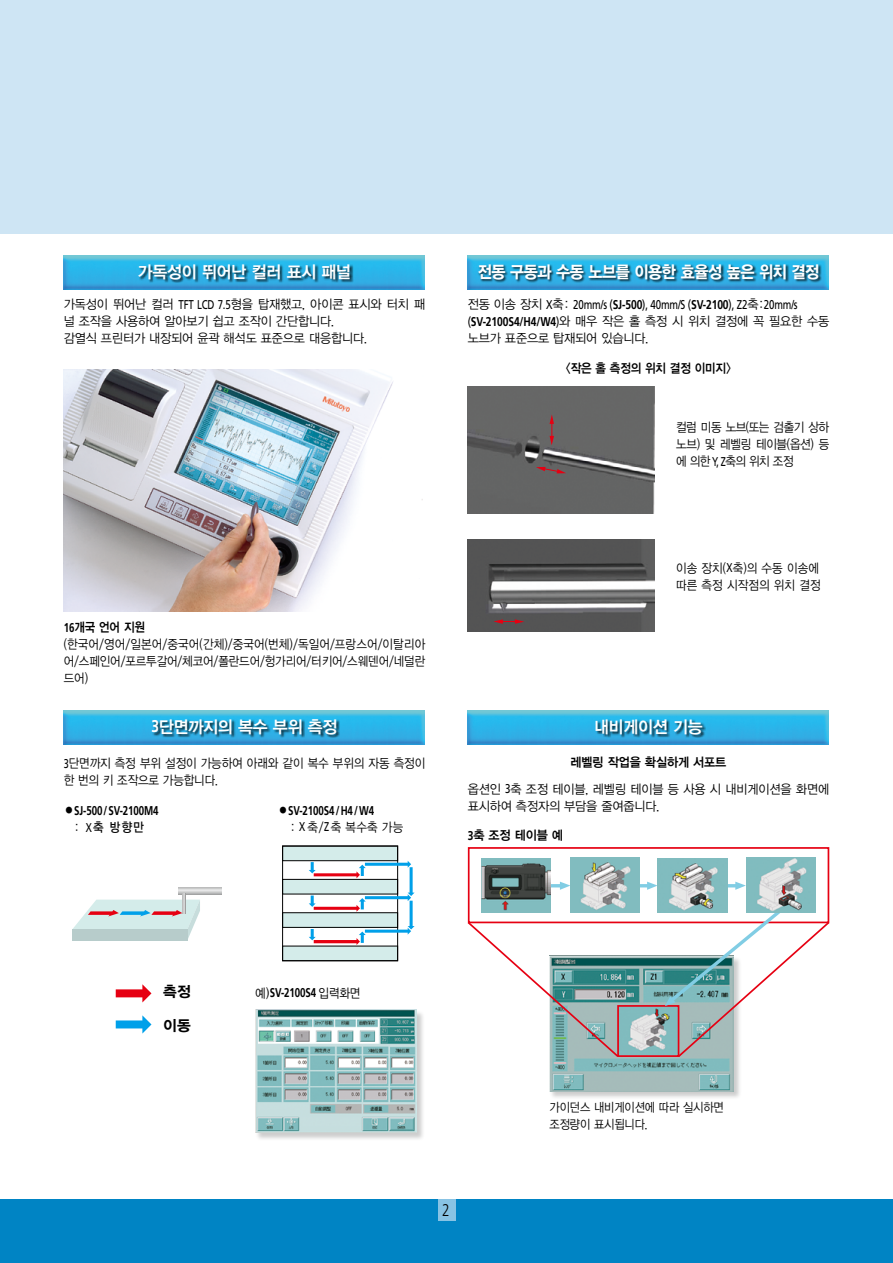
<style>
.page{position:relative;width:893px;height:1263px;background:#fff}
.page>*{position:absolute;margin:0;border:0;box-sizing:border-box;transform-origin:0 0}
.t1{font:16.95px "YDVYGO34";letter-spacing:-.01em;color:#fff;scale:.95 1}
.t2{font:16.95px "YDVYGO35";letter-spacing:-.025em;color:#fff;scale:.9 1}
.t3{font:700 16.95px/31px "Koz Go Std";color:#000}
.t4{font:300 16.95px "Mitutoyo Frutiger";color:#000}
.t5{font:14.85px "YDVYGO35";color:#000}
.t6{font:12.75px/17px "YDVYGO32";letter-spacing:-.01em;color:#000;scale:.95 1}
.t7{font:12.75px/17px "YDVYGO32";letter-spacing:-.01em;color:#000;text-align:justify;scale:.9 1}
.t8{font:12.75px "Mitutoyo Frutiger";letter-spacing:-.01em;color:#000;scale:.95 1}
.t9{font:700 12.75px "Mitutoyo Frutiger";letter-spacing:-.01em;color:#000;scale:.9 1}
.t10{font:12.75px/17px "YDVYGO32";letter-spacing:.01em;color:#000;scale:.9 1}
.t11{font:12.75px "YDVYGO34";letter-spacing:-.01em;color:#000;scale:.9 1}
.t12{font:12.75px "YDVYGO34";letter-spacing:-.01em;color:#000;scale:.95 1}
.t13{font:12.75px "YDVYGO33";color:#000;scale:.9 1}
.t14{font:12.45px/16.5px "YDVYGO32";letter-spacing:-.01em;color:#000;scale:.9 1}
.s1{font-family:"Mitutoyo Frutiger"}
.s2{font-family:"Mitutoyo Frutiger";font-weight:700}
.s3{font-family:"YDVYGO32";font-weight:400}
.s4{font-family:"YDVYGO32"}
.s5{font-weight:700}
</style>
<div class="page">
<div style="left:0;top:1199px;width:893px;height:64px;background:#0084c4"></div>
<div style="left:438px;top:1199px;width:17px;height:21px;background:#88c3e4"></div>
<div style="left:0;top:0;width:893px;height:234px;background:#cee5f4"></div>
<img style="left:468px;top:710px;width:360px;height:34px">
<img style="left:64px;top:710px;width:360px;height:34px">
<img style="left:468px;top:255px;width:360px;height:34px">
<img style="left:64px;top:255px;width:360px;height:34px">
<div style="left:138px;top:264px;width:216px;height:19px;background:#000;opacity:.75"></div>
<div style="left:152px;top:718px;width:187px;height:20px;background:#000;opacity:.75"></div>
<div style="left:282px;top:846px;width:116px;height:15px;background:#d4ecea;border:1px solid #000"></div>
<div style="left:282px;top:879px;width:116px;height:15px;background:#d4ecea;border:1px solid #000"></div>
<div style="left:283px;top:913px;width:115px;height:14px;background:#d4ecea"></div>
<div style="left:282px;top:912px;width:116px;height:15px;border:1px solid #000"></div>
<div style="left:283px;top:946px;width:115px;height:15px;background:#d4ecea"></div>
<div style="left:282px;top:846px;width:116px;height:115px;border:1px solid #000"></div>
<svg style="left:178px;top:887px;width:43px;height:8px"></svg>
<hr style="left:183px;top:893px;width:2px;height:21px;background:#d0d0d1">
<svg style="left:72px;top:899px;width:128px;height:41px;background:#cedbdb"></svg>
<svg style="left:309px;top:861px;width:106px;height:84px"></svg>
<svg style="left:116px;top:984px;width:35px;height:18px"></svg>
<svg style="left:116px;top:1015px;width:35px;height:18px"></svg>
<div style="left:477px;top:264px;width:344px;height:19px;background:#000;opacity:.75"></div>
<div style="left:596px;top:719px;width:110px;height:19px;background:#000;opacity:.75"></div>
<img style="left:468px;top:387px;width:186px;height:127px">
<img style="left:468px;top:540px;width:186px;height:92px">
<svg style="left:549px;top:414px;width:5px;height:31px"></svg>
<svg style="left:536px;top:467px;width:30px;height:6px"></svg>
<svg style="left:493px;top:619px;width:31px;height:5px"></svg>
<img style="left:64px;top:370px;width:359px;height:241px">
<div style="left:256px;top:1010px;width:169px;height:130px;background:#000;opacity:.2"></div>
<img style="left:255px;top:1009px;width:162px;height:123px">
<div style="left:549px;top:956px;width:193px;height:144px;background:#000;opacity:.2"></div>
<img style="left:549px;top:956px;width:185px;height:136px">
<svg style="left:551px;top:882px;width:19px;height:8px"></svg>
<svg style="left:640px;top:882px;width:18px;height:8px"></svg>
<svg style="left:727px;top:882px;width:19px;height:8px"></svg>
<svg style="left:467px;top:920px;width:153px;height:139px"></svg>
<div style="left:617px;top:1005px;width:62px;height:52px;border:2px solid #e60012"></div>
<div style="left:468px;top:847px;width:361px;height:76px;border:2px solid #e60012"></div>
<img style="left:570px;top:858px;width:70px;height:55px">
<img style="left:481px;top:858px;width:70px;height:55px">
<img style="left:658px;top:858px;width:69px;height:55px">
<svg style="left:665px;top:906px;width:165px;height:153px"></svg>
<img style="left:746px;top:858px;width:69px;height:55px">
<h1 class="t1" style="left:138px;top:262px;width:226px">가독성이 뛰어난 컬러 표시 패널</h1>
<p class="t6" style="left:64px;top:296px;width:382px">가독성이 뛰어난 컬러 <span class="s1">TFT LCD 7.5</span>형을 탑재했고, 아이콘 표시와 터치 패 널 조작을 사용하여 알아보기 쉽고 조작이 간단합니다.<br>감열식 프린터가 내장되어 윤곽 해석도 표준으로 대응합니다.</p>
<p class="t11" style="left:64px;top:620px;width:92px"><span class="s2">16</span>개국 언어 지원</p>
<p class="t7" style="left:64px;top:636px;width:403px">(한국어/영어/일본어/중국어(간체)/중국어(번체)/독일어/프랑스어/이탈리아 어/스페인어/포르투갈어/체코어/폴란드어/헝가리어/터키어/스웨덴어/네덜란 드어)</p>
<h1 class="t1" style="left:152px;top:717px;width:197px"><span class="s2">3</span>단면까지의 복수 부위 측정</h1>
<p class="t7" style="left:64px;top:755px;width:403px"><span class="s1">3</span>단면까지 측정 부위 설정이 가능하여 아래와 같이 복수 부위의 자동 측정이 한 번의 키 조작으로 가능합니다.</p>
<p class="t9" style="left:64px;top:802px;width:107px"><span class="s3">●</span>SJ-500/SV-2100M4</p>
<p class="t13" style="left:64px;top:820px;width:91px"><span class="s4">　:</span> <span class="s1">X</span>축 방향만</p>
<p class="t9" style="left:278px;top:802px;width:109px"><span class="s3">●</span>SV-2100S4/H4/W4</p>
<p class="t7" style="left:290px;top:818px;width:127px">: <span class="s1">X</span> 축/<span class="s1">Z</span>축 복수축 가능</p>
<h1 class="t2" style="left:478px;top:262px;width:381px">전동 구동과 수동 노브를 이용한 효율성 높은 위치 결정</h1>
<p class="t8" style="left:468px;top:296px;width:349px"><span class="s4">전동 이송 장치</span> X<span class="s4">축:</span> 20mm/s (<span class="s5">SJ-500</span>), 40mm/S (<span class="s5">SV-2100</span>), Z2<span class="s4">축:</span>20mm/s</p>
<p class="t6" style="left:468px;top:313px;width:382px"><span class="s1">(</span><span class="s2">SV-2100S4/H4/W4</span><span class="s1">)</span>와 매우 작은 홀 측정 시 위치 결정에 꼭 필요한 수동 노브가 표준으로 탑재되어 있습니다.</p>
<p class="t11" style="left:566px;top:360px;width:185px">〈작은 홀 측정의 위치 결정 이미지〉</p>
<p class="t7" style="left:676px;top:419px;width:172px">컬럼 미동 노브(또는 검출기 상하 노브) 및 레벨링 테이블(옵션) 등 에 의한 <span class="s1">Y, Z</span>축의 위치 조정</p>
<p class="t10" style="left:676px;top:559px;width:162px">이송 장치(<span class="s1">X</span>축)의 수동 이송에 따른 측정 시작점의 위치 결정</p>
<h1 class="t1" style="left:594px;top:717px;width:116px">내비게이션 기능</h1>
<p class="t12" style="left:571px;top:755px;width:166px">레벨링 작업을 확실하게 서포트</p>
<p class="t6" style="left:468px;top:780px;width:382px">옵션인 <span class="s1">3</span>축 조정 테이블, 레벨링 테이블 등 사용 시 내비게이션을 화면에 표시하여 측정자의 부담을 줄여줍니다.</p>
<p class="t12" style="left:468px;top:828px;width:102px"><span class="s2">3</span>축 조정 테이블 예</p>
<h1 class="t3" style="left:159px;top:978px;width:36px">測定移動</h1>
<p class="t9" style="left:255px;top:985px;width:119px"><span class="s3">예）</span>SV-2100S4 <span class="s3">입력화면</span></p>
<p class="t5" style="left:163px;top:983px;width:29px">측정</p>
<p class="t5" style="left:163px;top:1017px;width:29px">이동</p>
<h1 class="t4" style="left:442px;top:1200px;width:9px">2</h1>
<p class="t14" style="left:550px;top:1099px;width:195px">가이던스 내비게이션에 따라 실시하면 조정량이 표시됩니다.</p>
</div>
